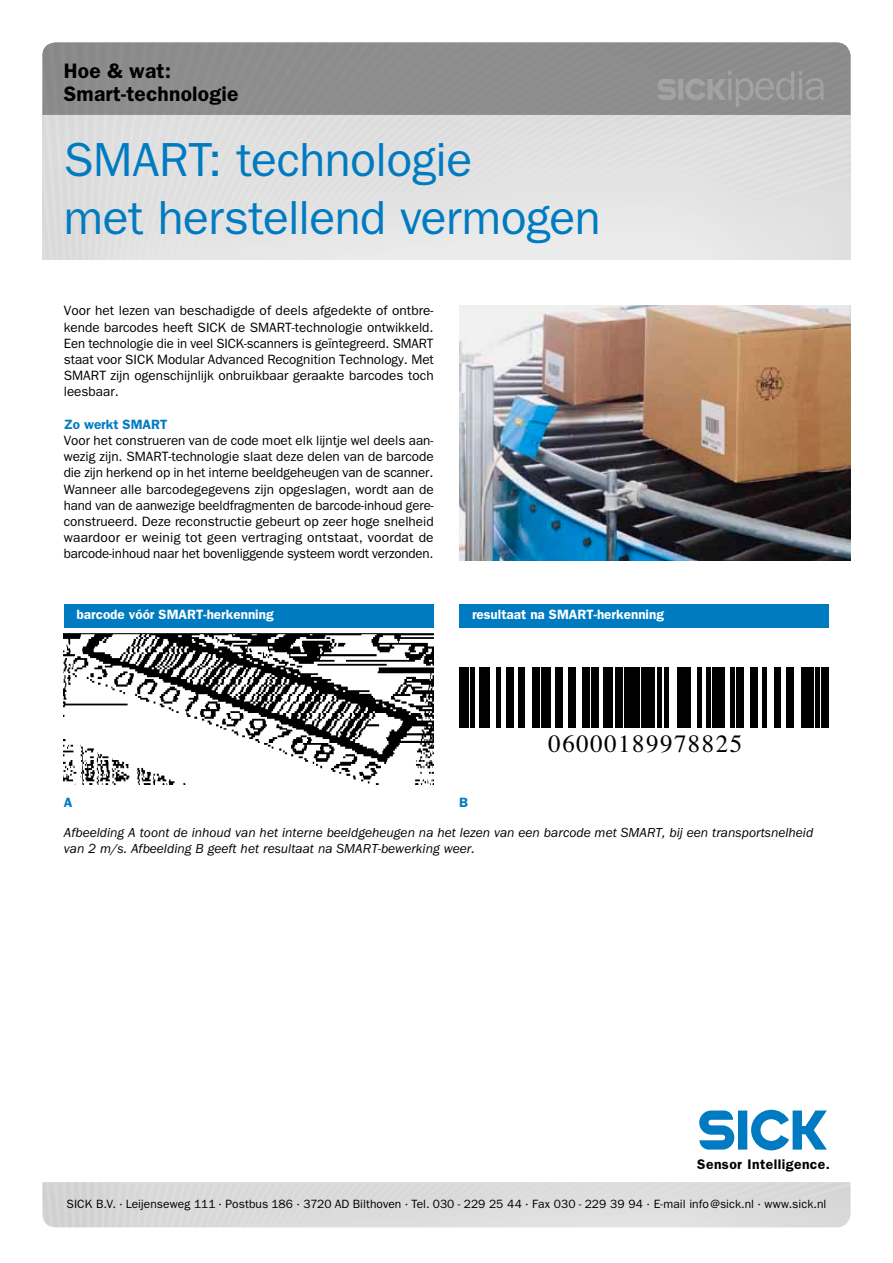
<style>
.page{position:relative;width:893px;height:1263px;background:#fff}
.page>*{position:absolute;margin:0;border:0;box-sizing:border-box;transform-origin:0 0}
.t1{font:48px/57.6px "Franklin Gothic LT";letter-spacing:-.01em;color:#007bc1}
.t2{font:24.9px "Times";letter-spacing:.06em;color:#000}
.t3{font:600 21px/22.5px "Franklin Gothic LT";letter-spacing:.01em;color:#000}
.t4{font:600 13.95px "Franklin Gothic LT";letter-spacing:.03em;color:#000}
.t5{font:13.5px/16.2px "Franklin Gothic LT";letter-spacing:-.005em;color:#000;text-align:justify}
.t6{font:italic 13.5px/16.2px "Franklin Gothic LT";color:#000}
.t7{font:600 13.5px "Franklin Gothic LT";color:#fff}
.t8{font:600 13.5px "Franklin Gothic LT";color:#007bc1}
.t9{font:12px "Franklin Gothic LT";letter-spacing:.005em;color:#000}
</style>
<div class="page">
<img style="left:459px;top:305px;width:391px;height:255px">
<img style="left:64px;top:633px;width:370px;height:151px">
<div style="left:459px;top:667px;width:9px;height:60px;background:#000"></div>
<div style="left:470px;top:667px;width:5px;height:60px;background:#000"></div>
<div style="left:479px;top:667px;width:11px;height:60px;background:#000"></div>
<div style="left:496px;top:667px;width:5px;height:60px;background:#000"></div>
<div style="left:506px;top:667px;width:8px;height:60px;background:#000"></div>
<div style="left:518px;top:667px;width:6px;height:60px;background:#000"></div>
<div style="left:532px;top:667px;width:8px;height:60px;background:#000"></div>
<div style="left:542px;top:667px;width:9px;height:60px;background:#000"></div>
<div style="left:556px;top:667px;width:7px;height:60px;background:#000"></div>
<div style="left:568px;top:667px;width:8px;height:60px;background:#000"></div>
<div style="left:582px;top:667px;width:8px;height:60px;background:#000"></div>
<div style="left:591px;top:667px;width:8px;height:60px;background:#000"></div>
<div style="left:604px;top:667px;width:9px;height:60px;background:#000"></div>
<div style="left:615px;top:667px;width:7px;height:60px;background:#000"></div>
<div style="left:624px;top:667px;width:16px;height:60px;background:#000"></div>
<div style="left:641px;top:667px;width:14px;height:60px;background:#000"></div>
<div style="left:677px;top:667px;width:14px;height:60px;background:#000"></div>
<div style="left:712px;top:667px;width:13px;height:60px;background:#000"></div>
<div style="left:801px;top:667px;width:13px;height:60px;background:#000"></div>
<hr style="left:657px;top:667px;width:4px;height:60px;background:#000">
<div style="left:664px;top:667px;width:5px;height:60px;background:#000"></div>
<div style="left:697px;top:667px;width:5px;height:60px;background:#000"></div>
<div style="left:706px;top:667px;width:5px;height:60px;background:#000"></div>
<hr style="left:730px;top:667px;width:4px;height:60px;background:#000">
<div style="left:762px;top:667px;width:5px;height:60px;background:#000"></div>
<div style="left:815px;top:667px;width:5px;height:60px;background:#000"></div>
<div style="left:775px;top:667px;width:6px;height:60px;background:#000"></div>
<div style="left:821px;top:667px;width:8px;height:60px;background:#000"></div>
<div style="left:786px;top:667px;width:8px;height:60px;background:#000"></div>
<div style="left:736px;top:667px;width:8px;height:60px;background:#000"></div>
<div style="left:750px;top:667px;width:8px;height:60px;background:#000"></div>
<div style="left:64px;top:604px;width:370px;height:24px;background:#007bc1"></div>
<div style="left:459px;top:604px;width:370px;height:24px;background:#007bc1"></div>
<div style="left:738px;top:1110px;width:9px;height:39px;background:#007bc1"></div>
<svg style="left:699px;top:1110px;width:35px;height:39px"></svg>
<svg style="left:751px;top:1110px;width:76px;height:40px"></svg>
<div style="left:43px;top:43px;width:807px;height:72px;background:#8c8d8c"></div>
<div style="left:678px;top:79px;width:5px;height:21px;background:#a2a2a1"></div>
<svg style="left:657px;top:79px;width:19px;height:21px"></svg>
<svg style="left:685px;top:71px;width:139px;height:36px;background:#929292"></svg>
<h3 class="t3" style="left:64px;top:60px;width:176px">Hoe &amp; wat:<br>Smart-technologie</h3>
<h1 class="t1" style="left:64px;top:131px;width:538px">SMART: technologie<br>met herstellend vermogen</h1>
<p class="t5" style="left:64px;top:303px;width:372px">Voor het lezen van beschadigde of deels afgedekte of ontbre&shy;kende barcodes heeft SICK de SMART-technologie ontwikkeld.<br>Een technologie die in veel SICK-scanners is geïntegreerd. SMART staat voor SICK Modular Advanced Recognition Technology. Met SMART zijn ogenschijnlijk onbruikbaar geraakte barcodes toch leesbaar.</p>
<p class="t8" style="left:64px;top:416px;width:105px">Zo werkt SMART</p>
<p class="t5" style="left:64px;top:432px;width:372px">Voor het construeren van de code moet elk lijntje wel deels aan&shy;wezig zijn. SMART-technologie slaat deze delen van de barcode die zijn herkend op in het interne beeldgeheugen van de scanner.<br>Wanneer alle barcodegegevens zijn opgeslagen, wordt aan de hand van de aanwezige beeldfragmenten de barcode-inhoud gere&shy;construeerd. Deze reconstructie gebeurt op zeer hoge snelheid waardoor er weinig tot geen vertraging ontstaat, voordat de barcode-inhoud naar het bovenliggende systeem wordt verzonden.</p>
<p class="t7" style="left:77px;top:606px;width:199px">barcode vóór SMART-herkenning</p>
<p class="t7" style="left:472px;top:606px;width:193px">resultaat na SMART-herkenning</p>
<p class="t8" style="left:64px;top:795px;width:10px">A</p>
<p class="t8" style="left:459px;top:795px;width:10px">B</p>
<h2 class="t2" style="left:549px;top:720px;width:195px">06000189978825</h2>
<p class="t6" style="left:64px;top:825px;width:751px">Afbeelding A toont de inhoud van het interne beeldgeheugen na het lezen van een barcode met SMART, bij een transportsnelheid van 2 m/s. Afbeelding B geeft het resultaat na SMART-bewerking weer.</p>
<p class="t4" style="left:697px;top:1156px;width:134px">Sensor Intelligence.</p>
<p class="t9" style="left:67px;top:1197px;width:761px">SICK B.V. · Leijenseweg 111 · Postbus 186 · 3720 AD Bilthoven · Tel. 030 - 229 25 44 · Fax 030 - 229 39 94 · E-mail info@sick.nl · www.sick.nl</p>
</div>
